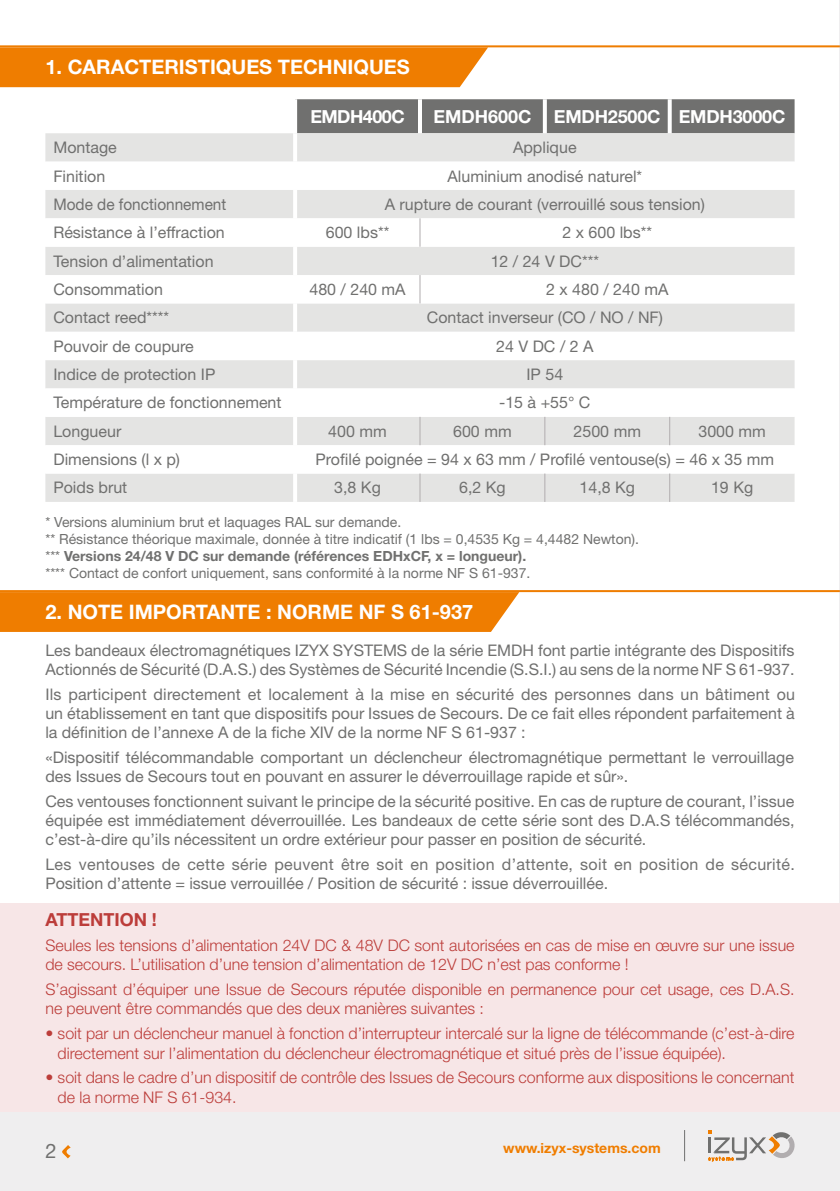
<style>
.page{position:relative;width:840px;height:1191px;background:#fff}
.page>*{position:absolute;margin:0;border:0;box-sizing:border-box;transform-origin:0 0}
.Sous-titre-fiche{font:700 20px "Helvetica Neue LT Std";color:#fff}
.t1{font:20px "Helvetica Neue LT Std";color:#70706f}
.tableau_titre{font:700 18px "Helvetica Neue LT Std";letter-spacing:-.01em;color:#fff}
.t2{font:700 18px "Helvetica Neue LT Std";color:#bc3d3a}
.tableau_titre-2{font:700 18px "Helvetica Neue LT Std";letter-spacing:-.03em;color:#fff}
.tableau-tete-ligne{font:16px/19.2px "Helvetica Neue LT Std";color:#70706f}
.t3{font:300 16px/19.2px "Helvetica Neue LT Std";color:#bc3d3a}
.tableau_centre{font:16px "Helvetica Neue LT Std";color:#70706f}
.tableau-tete-ligne-2{font:16px/19.2px "Helvetica Neue LT Std";letter-spacing:.02em;color:#70706f}
.tableau-tete-ligne-3{font:16px "Helvetica Neue LT Std";color:#70706f;scale:.96 1}
.t4{font:14px "Helvetica Neue LT Std";color:#70706f}
.t5{font:700 14px "Helvetica Neue LT Std";color:#70706f}
.t6{font:700 14px "Helvetica Neue LT Std";color:#ef7d00}
.s1{font-weight:400}
</style>
<div class="page">
<div style="left:0;top:1111px;width:839px;height:80px;background:#efeeef"></div>
<svg style="left:0;top:592px;width:519px;height:40px;background:#ef8007"></svg>
<div style="left:0;top:47px;width:488px;height:40px;background:#ef7d00"></div>
<hr style="left:0;top:45px;width:839px;height:2px;background:#ef7d00">
<hr style="left:0;top:590px;width:839px;height:2px;background:#ef7d00">
<svg style="left:708px;top:1130px;width:87px;height:31px"></svg>
<hr style="left:683px;top:1130px;width:1px;height:31px;background:#70706f">
<svg style="left:62px;top:1145px;width:9px;height:13px"></svg>
<div style="left:297px;top:99px;width:497px;height:34px;background:#70706f"></div>
<div style="left:45px;top:133px;width:749px;height:369px;background:#e4e4e3"></div>
<svg style="left:45px;top:162px;width:749px;height:311px"></svg>
<hr style="left:418px;top:99px;width:4px;height:34px;background:#fff">
<svg style="left:419px;top:417px;width:1px;height:28px"></svg>
<svg style="left:419px;top:473px;width:1px;height:29px"></svg>
<hr style="left:293px;top:218px;width:4px;height:29px;background:#fff">
<hr style="left:293px;top:275px;width:4px;height:28px;background:#fff">
<hr style="left:293px;top:417px;width:4px;height:28px;background:#fff">
<hr style="left:293px;top:473px;width:4px;height:29px;background:#fff">
<svg style="left:542px;top:99px;width:4px;height:34px"></svg>
<svg style="left:544px;top:417px;width:1px;height:28px"></svg>
<svg style="left:544px;top:473px;width:1px;height:29px"></svg>
<hr style="left:293px;top:133px;width:4px;height:29px;background:#fff">
<svg style="left:667px;top:99px;width:4px;height:34px"></svg>
<svg style="left:668px;top:417px;width:1px;height:28px"></svg>
<svg style="left:668px;top:473px;width:1px;height:29px"></svg>
<hr style="left:293px;top:162px;width:4px;height:28px;background:#fff">
<hr style="left:293px;top:190px;width:4px;height:28px;background:#fff">
<svg style="left:419px;top:218px;width:1px;height:29px"></svg>
<hr style="left:293px;top:247px;width:4px;height:28px;background:#fff">
<svg style="left:419px;top:275px;width:1px;height:28px"></svg>
<hr style="left:293px;top:303px;width:4px;height:29px;background:#fff">
<hr style="left:293px;top:332px;width:4px;height:28px;background:#fff">
<hr style="left:293px;top:360px;width:4px;height:28px;background:#fff">
<hr style="left:293px;top:388px;width:4px;height:29px;background:#fff">
<hr style="left:293px;top:445px;width:4px;height:28px;background:#fff">
<hr style="left:838px;top:0;width:1px;height:1111px;background:#b1adaf">
<div style="left:0;top:903px;width:839px;height:208px;background:#f7e6e7"></div>
<p class="Sous-titre-fiche" style="left:45px;top:54px;width:366px">1. CARACTERISTIQUES TECHNIQUES</p>
<p class="tableau_titre-2" style="left:310px;top:105px;width:96px">EMDH400C</p>
<p class="tableau_titre" style="left:433px;top:105px;width:100px">EMDH600C</p>
<p class="tableau_titre" style="left:553px;top:105px;width:108px">EMDH2500C</p>
<p class="tableau_titre" style="left:678px;top:105px;width:108px">EMDH3000C</p>
<p class="tableau-tete-ligne" style="left:53px;top:138px;width:65px">Montage</p>
<p class="tableau_centre" style="left:513px;top:138px;width:65px">Applique</p>
<p class="tableau-tete-ligne" style="left:53px;top:166px;width:53px">Finition</p>
<p class="tableau_centre" style="left:447px;top:166px;width:196px">Aluminium anodisé naturel*</p>
<p class="tableau-tete-ligne-3" style="left:53px;top:195px;width:181px">Mode de fonctionnement</p>
<p class="tableau_centre" style="left:384px;top:195px;width:321px">A rupture de courant (verrouillé sous tension)</p>
<p class="tableau-tete-ligne" style="left:53px;top:223px;width:173px">Résistance à l’effraction</p>
<p class="tableau_centre" style="left:325px;top:223px;width:65px">600 lbs**</p>
<p class="tableau_centre" style="left:562px;top:223px;width:91px">2 x 600 lbs**</p>
<p class="tableau-tete-ligne" style="left:53px;top:251px;width:162px">Tension d’alimentation</p>
<p class="tableau_centre" style="left:490px;top:251px;width:110px">12 / 24 V DC***</p>
<p class="tableau-tete-ligne" style="left:53px;top:279px;width:111px">Consommation</p>
<p class="tableau_centre" style="left:309px;top:280px;width:98px">480 / 240 mA</p>
<p class="tableau_centre" style="left:546px;top:280px;width:124px">2 x 480 / 240 mA</p>
<p class="tableau-tete-ligne" style="left:53px;top:308px;width:117px">Contact reed****</p>
<p class="tableau_centre" style="left:426px;top:308px;width:237px">Contact inverseur (CO / NO / NF)</p>
<p class="tableau-tete-ligne" style="left:53px;top:336px;width:142px">Pouvoir de coupure</p>
<p class="tableau_centre" style="left:496px;top:336px;width:99px">24 V DC / 2 A</p>
<p class="tableau-tete-ligne" style="left:53px;top:364px;width:163px">Indice de protection IP</p>
<p class="tableau_centre" style="left:526px;top:365px;width:38px">IP 54</p>
<p class="tableau-tete-ligne" style="left:53px;top:393px;width:229px">Température de fonctionnement</p>
<p class="tableau_centre" style="left:499px;top:393px;width:93px">-15 à +55° C</p>
<p class="tableau-tete-ligne" style="left:53px;top:421px;width:69px">Longueur</p>
<p class="tableau_centre" style="left:328px;top:421px;width:60px">400 mm</p>
<p class="tableau_centre" style="left:453px;top:421px;width:60px">600 mm</p>
<p class="tableau_centre" style="left:573px;top:421px;width:69px">2500 mm</p>
<p class="tableau_centre" style="left:698px;top:421px;width:69px">3000 mm</p>
<p class="tableau-tete-ligne" style="left:53px;top:449px;width:128px">Dimensions (l x p)</p>
<p class="tableau_centre" style="left:315px;top:450px;width:460px">Profilé poignée = 94 x 63 mm / Profilé ventouse(s) = 46 x 35 mm</p>
<p class="tableau-tete-ligne" style="left:53px;top:478px;width:75px">Poids brut</p>
<p class="tableau_centre" style="left:334px;top:478px;width:48px">3,8 Kg</p>
<p class="tableau_centre" style="left:459px;top:478px;width:48px">6,2 Kg</p>
<p class="tableau_centre" style="left:579px;top:478px;width:57px">14,8 Kg</p>
<p class="tableau_centre" style="left:710px;top:478px;width:44px">19 Kg</p>
<p class="t4" style="left:45px;top:514px;width:357px">* Versions aluminium brut et laquages RAL sur demande.</p>
<p class="t4" style="left:45px;top:531px;width:595px">** Résistance théorique maximale, donnée à titre indicatif (1 lbs = 0,4535 Kg = 4,4482 Newton).</p>
<p class="t5" style="left:45px;top:547px;width:482px"><span class="s1">***</span> Versions 24/48 V DC sur demande (références EDHxCF, x = longueur).</p>
<p class="t4" style="left:45px;top:564px;width:486px">**** Contact de confort uniquement, sans conformité à la norme NF S 61-937.</p>
<p class="Sous-titre-fiche" style="left:45px;top:599px;width:429px">2. NOTE IMPORTANTE : NORME NF S 61-937</p>
<p class="tableau-tete-ligne" style="left:45px;top:640px;width:750px">Les bandeaux électromagnétiques IZYX SYSTEMS de la série EMDH font partie intégrante des Dispositifs<br>Actionnés de Sécurité (D.A.S.) des Systèmes de Sécurité Incendie (S.S.I.) au sens de la norme NF S 61-937.</p>
<p class="tableau-tete-ligne" style="left:45px;top:684px;width:750px;text-align:justify">Ils participent directement et localement à la mise en sécurité des personnes dans un bâtiment ou un établissement en tant que dispositifs pour Issues de Secours. De ce fait elles répondent parfaitement à la définition de l’annexe A de la fiche XIV de la norme NF S 61-937 :</p>
<p class="tableau-tete-ligne" style="left:45px;top:747px;width:749px">«Dispositif télécommandable comportant un déclencheur électromagnétique permettant le verrouillage des Issues de Secours tout en pouvant en assurer le déverrouillage rapide et sûr».</p>
<p class="tableau-tete-ligne" style="left:45px;top:791px;width:750px;text-align:justify">Ces ventouses fonctionnent suivant le principe de la sécurité positive. En cas de rupture de courant, l’issue équipée est immédiatement déverrouillée. Les bandeaux de cette série sont des D.A.S télécommandés, c’est-à-dire qu’ils nécessitent un ordre extérieur pour passer en position de sécurité.</p>
<p class="tableau-tete-ligne-2" style="left:45px;top:854px;width:750px">Les ventouses de cette série peuvent être soit en position d’attente, soit en position de sécurité.<br>Position d’attente = issue verrouillée / Position de sécurité : issue déverrouillée.</p>
<p class="t2" style="left:45px;top:908px;width:113px">ATTENTION !</p>
<p class="t3" style="left:45px;top:935px;width:750px">Seules les tensions d’alimentation 24V DC &amp; 48V DC sont autorisées en cas de mise en œuvre sur une issue de secours. L’utilisation d’une tension d’alimentation de 12V DC n’est pas conforme !</p>
<p class="t3" style="left:45px;top:979px;width:750px">S’agissant d’équiper une Issue de Secours réputée disponible en permanence pour cet usage, ces D.A.S. ne peuvent être commandés que des deux manières suivantes :</p>
<p class="t3" style="left:58px;top:1023px;width:738px;text-indent:-12px">• soit par un déclencheur manuel à fonction d’interrupteur intercalé sur la ligne de télécommande (c’est-à-dire directement sur l’alimentation du déclencheur électromagnétique et situé près de l’issue équipée).</p>
<p class="t3" style="left:58px;top:1067px;width:738px;text-indent:-12px">• soit dans le cadre d’un dispositif de contrôle des Issues de Secours conforme aux dispositions le concernant de la norme NF S 61-934.</p>
<p class="t1" style="left:45px;top:1139px;width:13px">2</p>
<p class="t6" style="left:503px;top:1139px;width:159px">www.izyx-systems.com</p>
</div>
